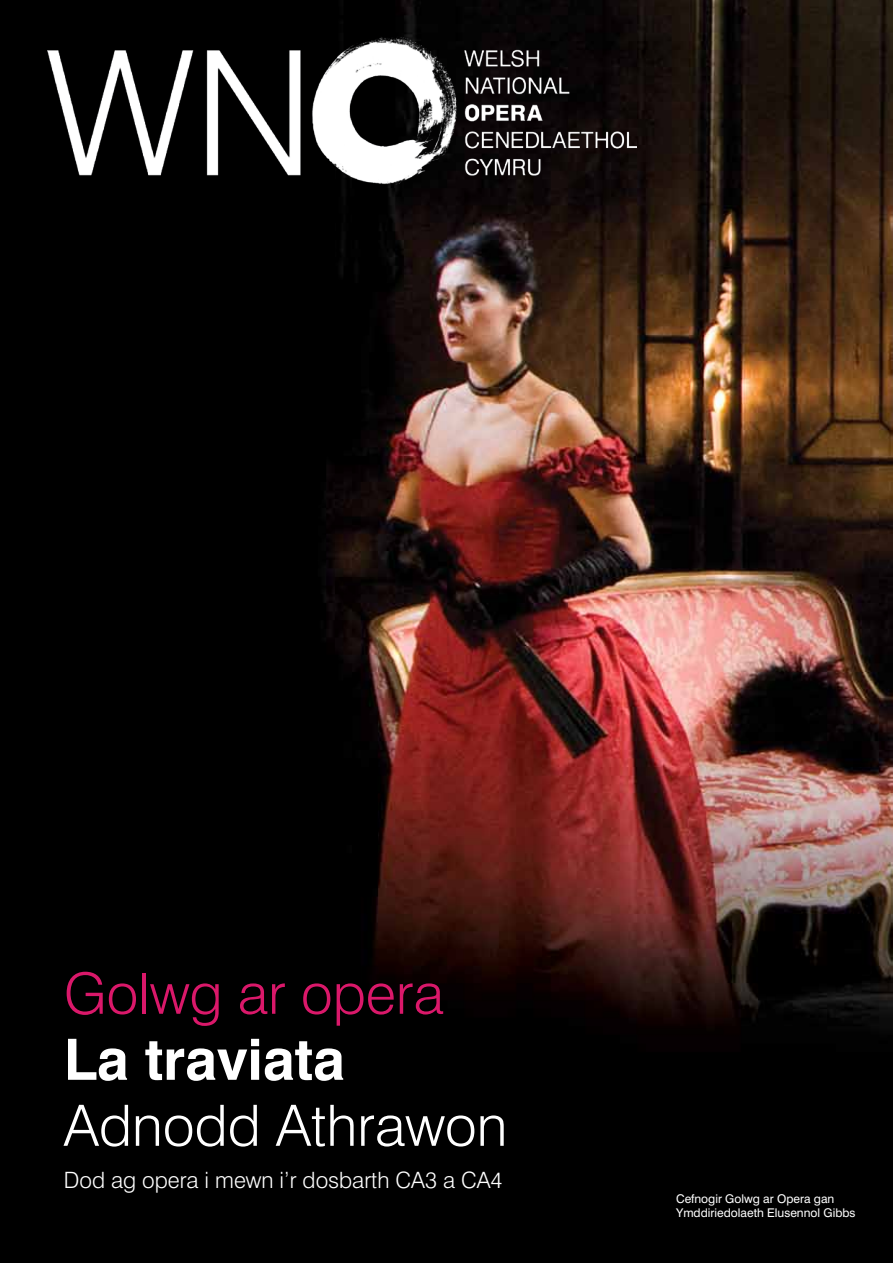
<style>
.page{position:relative;width:893px;height:1263px;background:#fff}
.page>*{position:absolute;margin:0;border:0;box-sizing:border-box;transform-origin:0 0}
.t1{font:300 57px "Swiss 721 BT";color:#fff}
.t2{font:300 57px "Swiss 721 BT";color:#da186a}
.t3{font:700 57px "Swiss 721 BT";color:#fff}
.t4{font:300 22.5px "Swiss 721 BT";color:#fff}
.t5{font:12px/14.4px "Swiss 721 BT";color:#fff}
</style>
<div class="page">
<img style="left:0;top:0;width:893px;height:1263px">
<img style="left:48px;top:33px;width:589px;height:160px">
<h1 class="t2" style="left:64px;top:959px;width:382px">Golwg ar opera</h1>
<h1 class="t3" style="left:64px;top:1025px;width:283px">La traviata</h1>
<h1 class="t1" style="left:64px;top:1091px;width:445px">Adnodd Athrawon</h1>
<h2 class="t4" style="left:64px;top:1166px;width:440px">Dod ag opera i mewn i’r dosbarth CA3 a CA4</h2>
<p class="t5" style="left:676px;top:1191px;width:181px">Cefnogir Golwg ar Opera gan<br>Ymddiriedolaeth Elusennol Gibbs</p>
</div>
